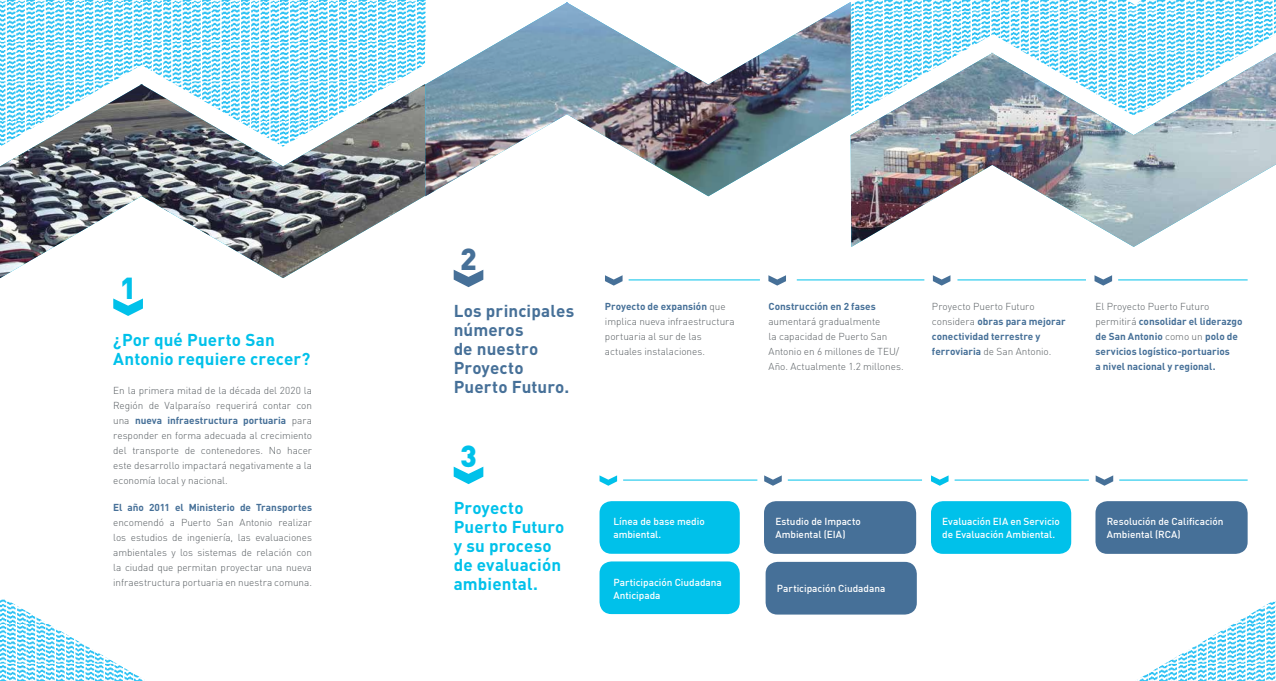
<style>
.page{position:relative;width:1276px;height:681px;background:#fff}
.page>*{position:absolute;margin:0;border:0;box-sizing:border-box;transform-origin:0 0}
.t1{font:900 30px "DIN Pro";color:#00c1ea}
.t2{font:900 30px "DIN Pro";color:#467098}
.t3{font:700 17px/19px "DIN Pro";letter-spacing:.005em;color:#00c1ea}
.t4{font:700 17px/19px "DIN Pro";letter-spacing:.005em;color:#467098}
.t5{font:300 10px/15px "DIN Pro";letter-spacing:-.005em;color:#565c60;text-align:justify}
.t6{font:700 10px/15px "DIN Pro";color:#467098}
.t7{font:500 10px/13px "DIN Pro";letter-spacing:-.005em;color:#fff}
.s1{font-weight:700;color:#467098}
.s2{font-weight:300;color:#565c60}
</style>
<div class="page">
<img style="left:850px;top:53px;width:426px;height:194px">
<svg style="left:113px;top:298px;width:30px;height:18px"></svg>
<svg style="left:454px;top:467px;width:29px;height:17px"></svg>
<hr style="left:954px;top:479px;width:135px;height:1px;background:#00c1ea">
<hr style="left:623px;top:479px;width:134px;height:1px;background:#00c1ea">
<hr style="left:1119px;top:479px;width:128px;height:1px;background:#00c1ea">
<hr style="left:788px;top:479px;width:134px;height:1px;background:#00c1ea">
<svg style="left:454px;top:270px;width:29px;height:17px"></svg>
<hr style="left:1118px;top:279px;width:129px;height:1px;background:#00c1ea">
<hr style="left:957px;top:279px;width:129px;height:1px;background:#00c1ea">
<hr style="left:797px;top:279px;width:127px;height:1px;background:#00c1ea">
<hr style="left:628px;top:279px;width:132px;height:1px;background:#00c1ea">
<svg style="left:1094px;top:275px;width:18px;height:10px"></svg>
<svg style="left:933px;top:275px;width:17px;height:10px"></svg>
<svg style="left:768px;top:275px;width:18px;height:10px"></svg>
<svg style="left:605px;top:275px;width:17px;height:10px"></svg>
<svg style="left:931px;top:475px;width:17px;height:10px"></svg>
<svg style="left:599px;top:475px;width:18px;height:10px"></svg>
<svg style="left:1095px;top:475px;width:18px;height:10px"></svg>
<svg style="left:764px;top:475px;width:18px;height:10px"></svg>
<div style="left:599px;top:501px;width:141px;height:52px;background:#00c1ea;border-radius:12px"></div>
<div style="left:599px;top:561px;width:141px;height:52px;background:#00c1ea;border-radius:12px"></div>
<div style="left:931px;top:501px;width:140px;height:52px;background:#00c1ea;border-radius:12px"></div>
<div style="left:765px;top:561px;width:152px;height:53px;background:#467098;border-radius:12px"></div>
<div style="left:764px;top:501px;width:152px;height:52px;background:#467098;border-radius:12px"></div>
<div style="left:1095px;top:501px;width:152px;height:52px;background:#467098;border-radius:12px"></div>
<img style="left:0;top:84px;width:425px;height:194px">
<img style="left:0;top:0;width:425px;height:81px">
<img style="left:0;top:81px;width:395px;height:40px">
<img style="left:0;top:121px;width:327px;height:26px">
<img style="left:425px;top:2px;width:425px;height:194px">
<img style="left:851px;top:0;width:425px;height:51px">
<img style="left:851px;top:51px;width:396px;height:39px">
<img style="left:851px;top:90px;width:328px;height:26px">
<img style="left:1137px;top:663px;width:139px;height:17px">
<img style="left:1166px;top:623px;width:110px;height:40px">
<img style="left:1237px;top:601px;width:39px;height:22px">
<img style="left:0;top:663px;width:145px;height:17px">
<img style="left:0;top:623px;width:116px;height:40px">
<img style="left:0;top:599px;width:45px;height:24px">
<h1 class="t1" style="left:120px;top:267px;width:18px">1</h1>
<h2 class="t3" style="left:113px;top:329px;width:199px">¿Por qué Puerto San<br>Antonio requiere crecer?</h2>
<p class="t5" style="left:113px;top:382px;width:200px">En la primera mitad de la década del 2020 la Región de Valparaíso requerirá contar con una <span class="s1">nueva infraestructura portuaria</span> para responder en forma adecuada al crecimiento del transporte de contenedores. No hacer este desarrollo impactará negativamente a la economía local y nacional.</p>
<p class="t6" style="left:113px;top:499px;width:200px">El año 2011 el Ministerio de Transportes</p>
<p class="t5" style="left:113px;top:514px;width:200px">encomendó a Puerto San Antonio realizar los estudios de ingeniería, las evaluaciones ambientales y los sistemas de relación con la ciudad que permitan proyectar una nueva infraestructura portuaria en nuestra comuna.</p>
<h1 class="t2" style="left:460px;top:238px;width:18px">2</h1>
<h2 class="t4" style="left:454px;top:301px;width:122px">Los principales números<br>de nuestro<br>Proyecto<br>Puerto Futuro.</h2>
<h1 class="t1" style="left:460px;top:435px;width:18px">3</h1>
<h2 class="t3" style="left:454px;top:497px;width:112px">Proyecto<br>Puerto Futuro y su proceso de evaluación ambiental.</h2>
<p class="t5" style="left:605px;top:298px;width:131px;text-align:left"><span class="s1">Proyecto de expansión</span> que implica nueva infraestructura portuaria al sur de las actuales instalaciones.</p>
<p class="t6" style="left:768px;top:298px;width:109px">Construcción en 2 fases</p>
<p class="t5" style="left:768px;top:313px;width:137px;text-align:left">aumentará gradualmente<br>la capacidad de Puerto San<br>Antonio en 6 millones de TEU/<br>Año. Actualmente 1.2 millones.</p>
<p class="t6" style="left:932px;top:298px;width:135px"><span class="s2">Proyecto Puerto Futuro considera</span> obras para mejorar conectividad terrestre y ferroviaria <span class="s2">de San Antonio.</span></p>
<p class="t6" style="left:1095px;top:298px;width:148px"><span class="s2">El Proyecto Puerto Futuro permitirá</span> consolidar el liderazgo de San Antonio <span class="s2">como un</span> polo de servicios logístico-portuarios<br>a nivel nacional y regional.</p>
<p class="t7" style="left:613px;top:515px;width:93px">Línea de base medio ambiental.</p>
<p class="t7" style="left:613px;top:575px;width:110px">Participación Ciudadana<br>Anticipada</p>
<p class="t7" style="left:775px;top:514px;width:87px">Estudio de Impacto<br>Ambiental (EIA)</p>
<p class="t7" style="left:1106px;top:514px;width:118px">Resolución de Calificación<br>Ambiental (RCA)</p>
<p class="t7" style="left:942px;top:514px;width:119px">Evaluación EIA en Servicio de Evaluación Ambiental.</p>
<p class="t7" style="left:777px;top:581px;width:110px">Participación Ciudadana</p>
</div>
